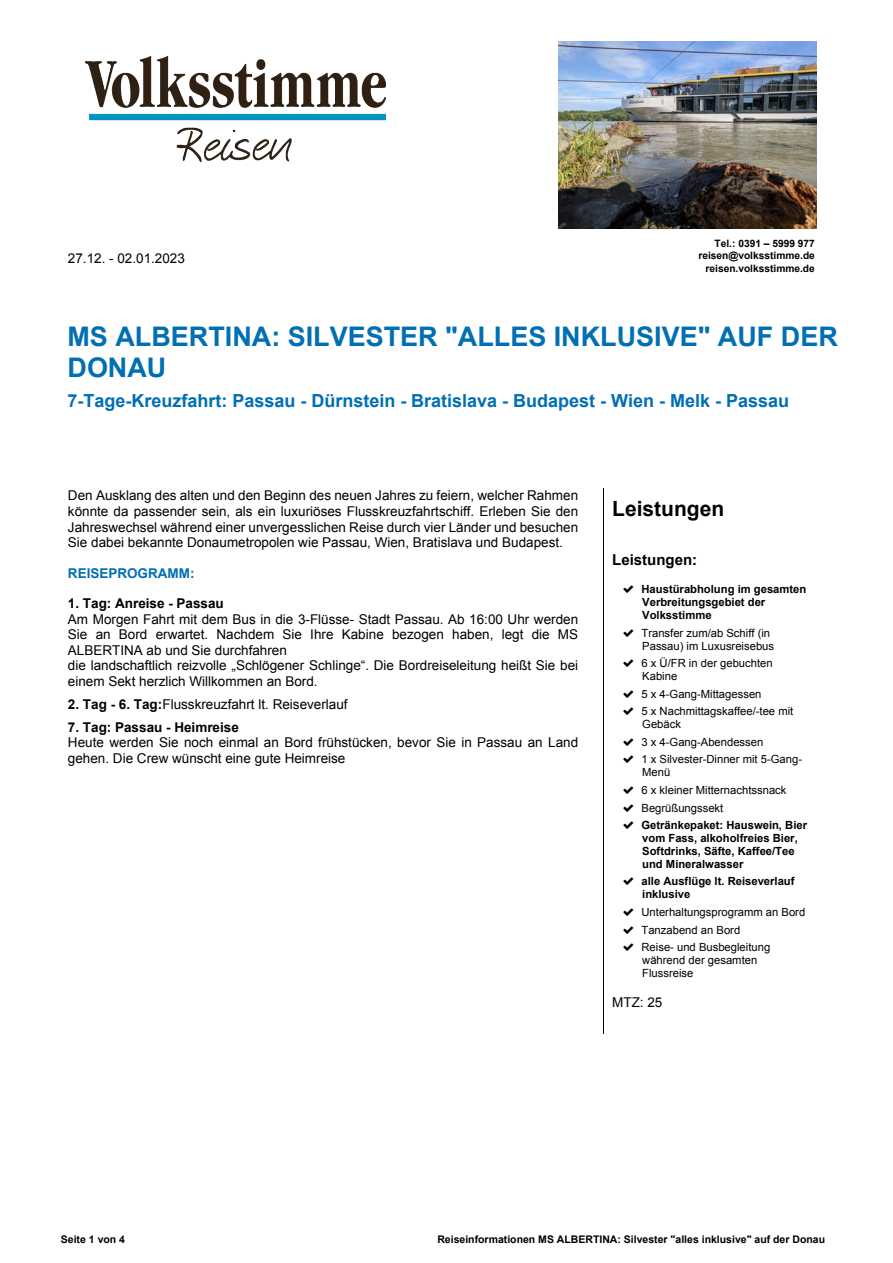
<style>
.page{position:relative;width:893px;height:1263px;background:#fff}
.page>*{position:absolute;margin:0;border:0;box-sizing:border-box;transform-origin:0 0}
.t1{font:700 27px/31px "Arial";color:#006fb3}
.t2{font:700 21px "Arial";color:#000}
.t3{font:700 18px "Arial";color:#006fb3}
.t4{font:700 15px "Arial";color:#000}
.t5{font:13.5px/15.5px "Arial";color:#000}
.t6{font:700 13.5px "Arial";color:#000}
.t7{font:700 13.5px "Arial";color:#006fb3}
.t8{font:11.25px/17.5px "Arial";color:#000}
.t9{font:700 11.25px/12.9px "Arial";color:#000}
.t10{font:700 10.5px "Arial";color:#000}
.t11{font:700 10.2px/12.3px "Arial";color:#000;text-align:right}
.s1{font-weight:700}
</style>
<div class="page">
<hr style="left:603px;top:488px;width:1px;height:546px;background:#000">
<img style="left:86px;top:56px;width:300px;height:105px">
<img style="left:558px;top:41px;width:258px;height:188px">
<p class="t5" style="left:68px;top:252px;width:119px">27.12. - 02.01.2023</p>
<p class="t11" style="left:698px;top:238px;width:118px">Tel.: 0391 – 5999 977 reisen@volksstimme.de reisen.volksstimme.de</p>
<h1 class="t1" style="left:68px;top:323px;width:772px">MS ALBERTINA: SILVESTER "ALLES INKLUSIVE" AUF DER<br>DONAU</h1>
<h3 class="t3" style="left:68px;top:394px;width:723px">7-Tage-Kreuzfahrt: Passau - Dürnstein - Bratislava - Budapest - Wien - Melk - Passau</h3>
<p class="t5" style="left:68px;top:489px;width:512px;text-align:justify">Den Ausklang des alten und den Beginn des neuen Jahres zu feiern, welcher Rahmen könnte da passender sein, als ein luxuriöses Flusskreuzfahrtschiff. Erleben Sie den Jahreswechsel während einer unvergesslichen Reise durch vier Länder und besuchen Sie dabei bekannte Donaumetropolen wie Passau, Wien, Bratislava und Budapest.</p>
<p class="t7" style="left:68px;top:568px;width:128px">REISEPROGRAMM:</p>
<p class="t6" style="left:68px;top:598px;width:157px">1. Tag: Anreise - Passau</p>
<p class="t5" style="left:68px;top:612px;width:512px">Am Morgen Fahrt mit dem Bus in die 3-Flüsse- Stadt Passau. Ab 16:00 Uhr werden Sie an Bord erwartet. Nachdem Sie Ihre Kabine bezogen haben, legt die MS ALBERTINA ab und Sie durchfahren<br>die landschaftlich reizvolle „Schlögener Schlinge“. Die Bordreiseleitung heißt Sie bei einem Sekt herzlich Willkommen an Bord.</p>
<p class="t5" style="left:68px;top:697px;width:281px"><span class="s1">2. Tag - 6. Tag:</span>Flusskreuzfahrt lt. Reiseverlauf</p>
<p class="t6" style="left:68px;top:722px;width:172px">7. Tag: Passau - Heimreise</p>
<p class="t5" style="left:68px;top:736px;width:512px">Heute werden Sie noch einmal an Bord frühstücken, bevor Sie in Passau an Land gehen. Die Crew wünscht eine gute Heimreise</p>
<h2 class="t2" style="left:612px;top:501px;width:113px">Leistungen</h2>
<p class="t4" style="left:612px;top:554px;width:86px">Leistungen:</p>
<p class="t9" style="left:641px;top:584px;width:166px">Haustürabholung im gesamten<br>Verbreitungsgebiet der<br>Volksstimme</p>
<p class="t8" style="left:641px;top:627px;width:134px;line-height:12.9px">Transfer zum/ab Schiff (in<br>Passau) im Luxusreisebus</p>
<p class="t8" style="left:641px;top:658px;width:133px;line-height:12.9px">6 x Ü/FR in der gebuchten<br>Kabine</p>
<p class="t8" style="left:641px;top:686px;width:153px">5 x 4-Gang-Mittagessen<br>5 x Nachmittagskaffee/-tee mit</p>
<p class="t8" style="left:641px;top:717px;width:162px">Gebäck<br>3 x 4-Gang-Abendessen<br>1 x Silvester-Dinner mit 5-Gang-</p>
<p class="t8" style="left:641px;top:765px;width:146px">Menü<br>6 x kleiner Mitternachtssnack<br>Begrüßungssekt</p>
<p class="t9" style="left:641px;top:820px;width:167px">Getränkepaket: Hauswein, Bier vom Fass, alkoholfreies Bier,<br>Softdrinks, Säfte, Kaffee/Tee und Mineralwasser</p>
<p class="t9" style="left:641px;top:876px;width:155px">alle Ausflüge lt. Reiseverlauf inklusive</p>
<p class="t8" style="left:641px;top:904px;width:165px">Unterhaltungsprogramm an Bord<br>Tanzabend an Bord<br>Reise- und Busbegleitung</p>
<p class="t8" style="left:642px;top:955px;width:117px;line-height:12.9px">während der gesamten<br>Flussreise</p>
<p class="t5" style="left:612px;top:996px;width:52px">MTZ: 25</p>
<p class="t10" style="left:61px;top:1235px;width:66px">Seite 1 von 4</p>
<p class="t10" style="left:437px;top:1235px;width:389px">Reiseinformationen MS ALBERTINA: Silvester "alles inklusive" auf der Donau</p>
</div>
